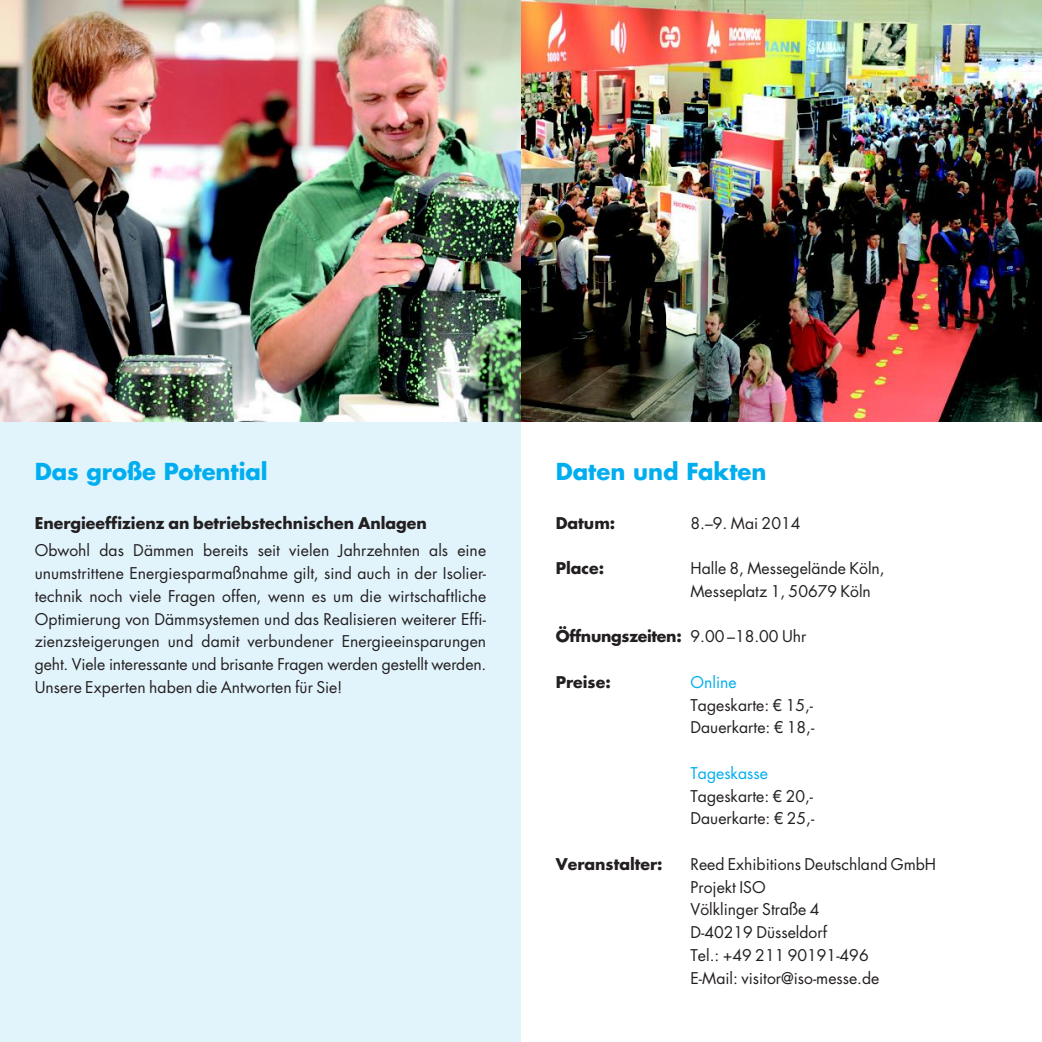
<style>
.page{position:relative;width:1042px;height:1042px;background:#fff}
.page>*{position:absolute;margin:0;border:0;box-sizing:border-box;transform-origin:0 0}
.t1{font:700 22.75px "Futura";color:#00aeef}
.t2{font:15.75px/22.8px "Futura";color:#231f20}
.t3{font:700 15.75px "Futura";color:#231f20}
.t4{font:700 15.75px "Futura";letter-spacing:-.02em;color:#231f20}
.t5{font:15.75px "Futura";color:#00aeef}
.s1{font-weight:400}
</style>
<div class="page">
<div style="left:0;top:402px;width:521px;height:640px;background:#e1f4fc"></div>
<img style="left:0;top:0;width:1042px;height:422px">
<h1 class="t1" style="left:35px;top:456px;width:234px">Das große Potential</h1>
<p class="t3" style="left:35px;top:512px;width:394px">Energieeffizienz an betriebstechnischen Anlagen</p>
<p class="t2" style="left:35px;top:539px;width:453px;text-align:justify">Obwohl das Dämmen bereits seit vielen Jahrzehnten als eine unumstrittene Energiesparmaßnahme gilt, sind auch in der Isolier&shy;technik noch viele Fragen offen, wenn es um die wirtschaftliche Optimierung von Dämmsystemen und das Realisieren weiterer Effi&shy;zienzsteigerungen und damit verbundener Energieeinsparungen geht. Viele interessante und brisante Fragen werden gestellt werden.<br>Unsere Experten haben die Antworten für Sie!</p>
<h1 class="t1" style="left:556px;top:456px;width:212px">Daten und Fakten</h1>
<p class="t3" style="left:556px;top:512px;width:61px">Datum:</p>
<p class="t2" style="left:690px;top:511px;width:111px">8.–9. Mai 2014</p>
<p class="t3" style="left:556px;top:558px;width:50px">Place:</p>
<p class="t2" style="left:690px;top:557px;width:196px">Halle 8, Messegelände Köln,<br>Messeplatz 1, 50679 Köln</p>
<p class="t4" style="left:556px;top:626px;width:252px">Öffnungszeiten: <span class="s1">9.00 –18.00 Uhr</span></p>
<p class="t3" style="left:556px;top:671px;width:56px">Preise:</p>
<p class="t5" style="left:690px;top:672px;width:48px">Online</p>
<p class="t2" style="left:690px;top:693px;width:125px">Tageskarte: € 15,-<br>Dauerkarte: € 18,-</p>
<p class="t5" style="left:690px;top:763px;width:79px">Tageskasse</p>
<p class="t2" style="left:690px;top:784px;width:125px">Tageskarte: € 20,-<br>Dauerkarte: € 25,-</p>
<p class="t3" style="left:556px;top:853px;width:108px">Veranstalter:</p>
<p class="t2" style="left:690px;top:853px;width:247px">Reed Exhibitions Deutschland GmbH<br>Projekt ISO<br>Völklinger Straße 4<br>D-40219 Düsseldorf<br>Tel.: +49 211 90191-496<br>E-Mail: visitor@iso-messe.de</p>
</div>
